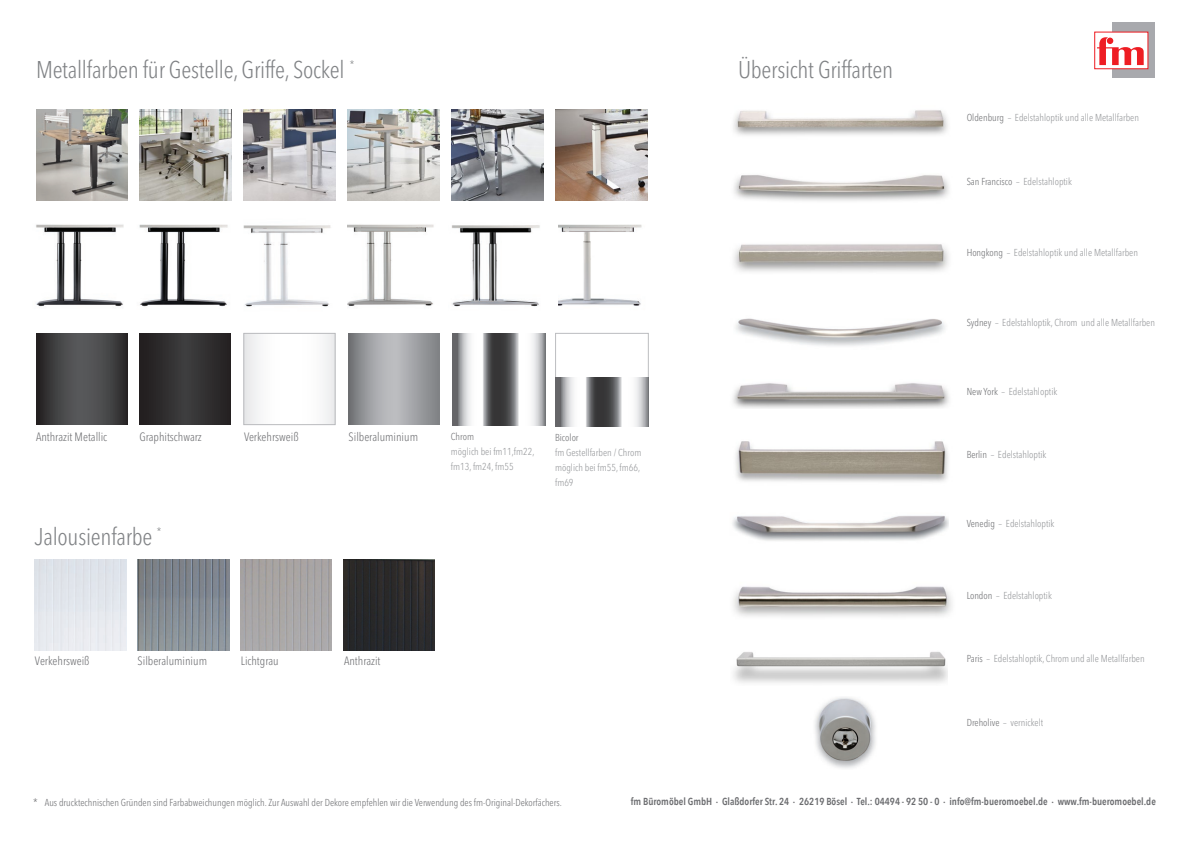
<style>
.page{position:relative;width:1191px;height:842px;background:#fff}
.page>*{position:absolute;margin:0;border:0;box-sizing:border-box;transform-origin:0 0}
.t1{font:300 condensed 24px "Avenir Next LT Pro";letter-spacing:-.01em;color:#808285}
.t2{font:300 condensed 12px "Avenir Next LT Pro";color:#6c6d70}
.t3{font:300 condensed 11px "Avenir Next LT Pro";color:#808285}
.t4{font:300 condensed 11px "Avenir Next LT Pro";color:#6c6d70}
.t5{font:600 10.2px "Avenir Next Condensed";color:#6c6d70}
.t6{font:300 condensed 10px/15px "Avenir Next LT Pro";color:#939598}
.t7{font:300 condensed 10px "Avenir Next LT Pro";color:#6c6d70}
.s1{color:#6c6d70}
</style>
<div class="page">
<div style="left:1112px;top:23px;width:43px;height:55px;background:#a8a9ad"></div>
<div style="left:1094px;top:32px;width:54px;height:37px;background:#fff;border:1px solid #ee1d23"></div>
<svg style="left:1097px;top:37px;width:46px;height:28px"></svg>
<div style="left:1106px;top:38px;width:7px;height:6px;background:#ee1d23;border-radius:50%"></div>
<svg style="left:452px;top:333px;width:93px;height:93px"></svg>
<div style="left:555px;top:333px;width:93px;height:93px;border:1px solid #bcbdc0"></div>
<svg style="left:555px;top:377px;width:93px;height:49px"></svg>
<svg style="left:246px;top:335px;width:87px;height:88px"></svg>
<div style="left:244px;top:333px;width:91px;height:92px;border:1px solid #babbbe"></div>
<svg style="left:348px;top:333px;width:91px;height:92px"></svg>
<svg style="left:36px;top:333px;width:91px;height:92px"></svg>
<img style="left:36px;top:109px;width:91px;height:91px">
<img style="left:140px;top:109px;width:91px;height:91px">
<img style="left:244px;top:109px;width:91px;height:91px">
<img style="left:348px;top:109px;width:91px;height:91px">
<img style="left:452px;top:109px;width:91px;height:91px">
<img style="left:556px;top:109px;width:91px;height:91px">
<svg style="left:140px;top:333px;width:91px;height:92px"></svg>
<img style="left:241px;top:560px;width:91px;height:91px">
<img style="left:343px;top:560px;width:92px;height:91px">
<img style="left:35px;top:560px;width:91px;height:91px">
<img style="left:138px;top:560px;width:91px;height:91px">
<img style="left:814px;top:697px;width:62px;height:72px">
<img style="left:732px;top:515px;width:216px;height:26px">
<img style="left:733px;top:586px;width:219px;height:31px">
<img style="left:733px;top:110px;width:215px;height:26px">
<img style="left:734px;top:175px;width:215px;height:26px">
<img style="left:734px;top:244px;width:215px;height:28px">
<img style="left:735px;top:318px;width:210px;height:28px">
<img style="left:733px;top:383px;width:216px;height:26px">
<img style="left:735px;top:441px;width:213px;height:41px">
<img style="left:733px;top:652px;width:214px;height:31px">
<img style="left:558px;top:224px;width:84px;height:82px">
<img style="left:36px;top:224px;width:88px;height:83px">
<img style="left:139px;top:224px;width:89px;height:83px">
<img style="left:243px;top:224px;width:105px;height:83px">
<img style="left:348px;top:224px;width:86px;height:82px">
<img style="left:452px;top:225px;width:88px;height:82px">
<p class="t1" style="left:36px;top:55px;width:310px">Metallfarben für Gestelle, Griffe, Sockel</p>
<p class="t3" style="left:350px;top:57px;width:6px">*</p>
<p class="t2" style="left:36px;top:429px;width:73px">Anthrazit Metallic</p>
<p class="t2" style="left:139px;top:429px;width:64px">Graphitschwarz</p>
<p class="t2" style="left:244px;top:429px;width:56px">Verkehrsweiß</p>
<p class="t2" style="left:349px;top:429px;width:71px">Silberaluminium</p>
<p class="t3" style="left:157px;top:524px;width:6px">*</p>
<p class="t1" style="left:35px;top:523px;width:119px">Jalousienfarbe</p>
<p class="t7" style="left:451px;top:431px;width:25px">Chrom</p>
<p class="t6" style="left:451px;top:444px;width:85px">möglich bei fm11,fm22, fm13, fm24, fm55</p>
<p class="t7" style="left:555px;top:431px;width:25px">Bicolor</p>
<p class="t6" style="left:555px;top:444px;width:88px">fm Gestellfarben / Chrom</p>
<p class="t6" style="left:555px;top:459px;width:87px">möglich bei fm55, fm66, fm69</p>
<p class="t2" style="left:35px;top:653px;width:56px">Verkehrsweiß</p>
<p class="t2" style="left:138px;top:653px;width:71px">Silberaluminium</p>
<p class="t2" style="left:241px;top:653px;width:39px">Lichtgrau</p>
<p class="t2" style="left:344px;top:653px;width:38px">Anthrazit</p>
<p class="t1" style="left:738px;top:55px;width:157px">Übersicht Griffarten</p>
<p class="t6" style="left:966px;top:110px;width:174px"><span class="s1">Oldenburg</span> – Edelstahloptik und alle Metallfarben</p>
<p class="t6" style="left:966px;top:174px;width:107px"><span class="s1">San Francisco</span> – Edelstahloptik</p>
<p class="t6" style="left:966px;top:245px;width:173px"><span class="s1">Hongkong</span> – Edelstahloptik und alle Metallfarben</p>
<p class="t6" style="left:966px;top:315px;width:190px"><span class="s1">Sydney</span> – Edelstahloptik, Chrom und alle Metallfarben</p>
<p class="t6" style="left:966px;top:384px;width:92px"><span class="s1">New York</span> – Edelstahloptik</p>
<p class="t6" style="left:966px;top:447px;width:81px"><span class="s1">Berlin</span> – Edelstahloptik</p>
<p class="t6" style="left:966px;top:516px;width:89px"><span class="s1">Venedig</span> – Edelstahloptik</p>
<p class="t6" style="left:966px;top:588px;width:87px"><span class="s1">London</span> – Edelstahloptik</p>
<p class="t6" style="left:966px;top:651px;width:179px"><span class="s1">Paris</span> – Edelstahloptik, Chrom und alle Metallfarben</p>
<p class="t6" style="left:966px;top:715px;width:78px"><span class="s1">Dreholive</span> – vernickelt</p>
<p class="t4" style="left:33px;top:796px;width:6px">*</p>
<p class="t7" style="left:45px;top:796px;width:518px">Aus drucktechnischen Gründen sind Farbabweichungen möglich. Zur Auswahl der Dekore empfehlen wir die Verwendung des fm-Original-Dekorfächers.</p>
<p class="t5" style="left:631px;top:792px;width:526px">fm Büromöbel GmbH · Glaßdorfer Str. 24 · 26219 Bösel · Tel.: 04494 - 92 50 - 0 · info@fm-bueromoebel.de · www.fm-bueromoebel.de</p>
</div>
